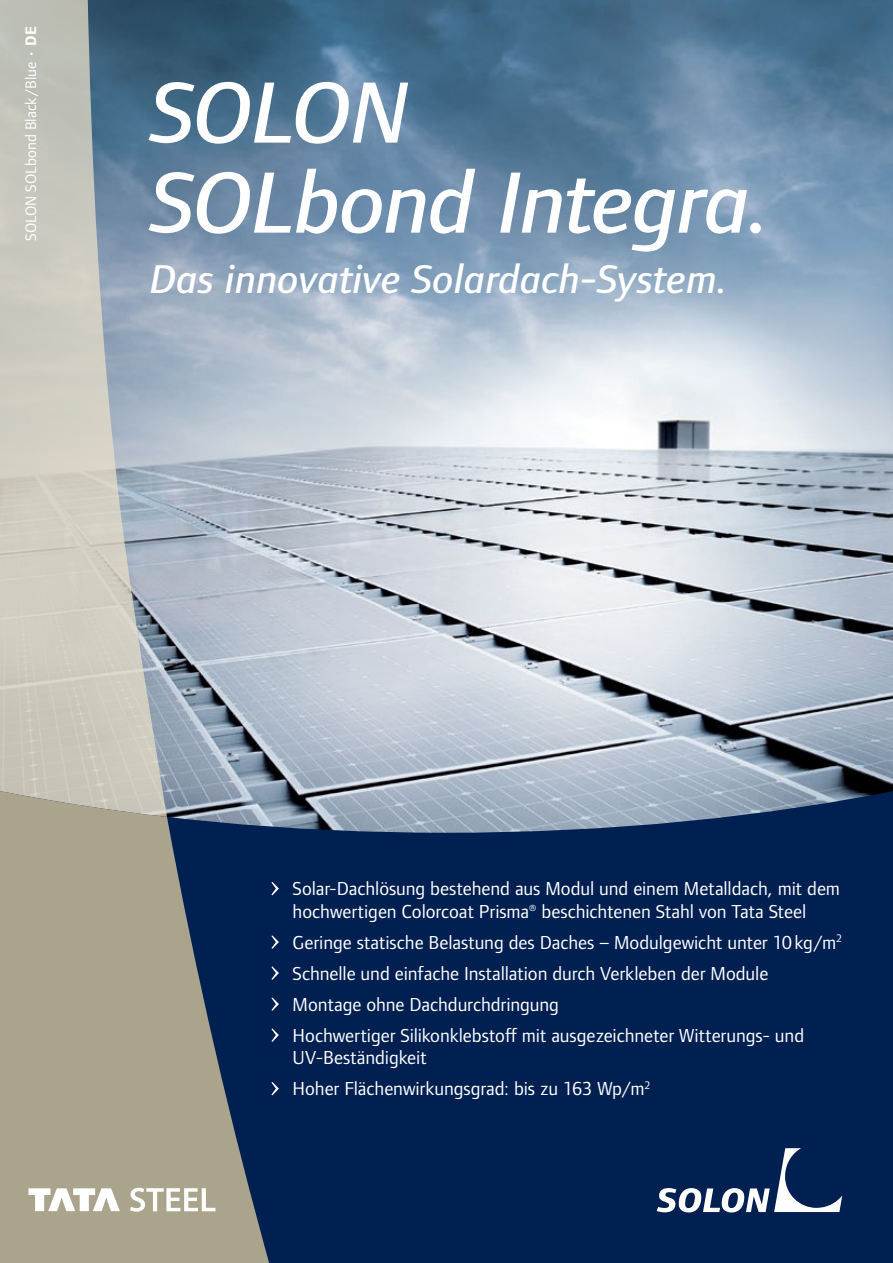
<style>
.page{position:relative;width:893px;height:1263px;background:#fff}
.page>*{position:absolute;margin:0;border:0;box-sizing:border-box;transform-origin:0 0}
.t1{font:90px/90px "Foundry Form Sans OT2 Med Ita";letter-spacing:-.02em;color:#fff}
.t2{font:41.7px "Foundry Form Sans OT2 Med Ita";color:#fff}
.Titel_Product_Featu{font:19.5px/22.5px "Foundry Form Sans OT2";letter-spacing:-.005em;color:#fff}
.t3{font:15.75px "Foundry Form Sans OT2";color:#fff}
.s1{font-weight:700}
</style>
<div class="page">
<img style="left:167px;top:0;width:726px;height:788px">
<svg style="left:167px;top:788px;width:726px;height:475px;background:#0b2a59"></svg>
<svg style="left:273px;top:882px;width:6px;height:13px"></svg>
<svg style="left:273px;top:935px;width:6px;height:14px"></svg>
<svg style="left:273px;top:966px;width:6px;height:14px"></svg>
<svg style="left:273px;top:997px;width:6px;height:14px"></svg>
<svg style="left:273px;top:1028px;width:6px;height:14px"></svg>
<svg style="left:273px;top:1082px;width:6px;height:13px"></svg>
<svg style="left:0;top:0;width:167px;height:791px;background:#b1b7b6"></svg>
<svg style="left:0;top:791px;width:273px;height:472px;background:#868981"></svg>
<svg style="left:657px;top:1148px;width:185px;height:64px"></svg>
<svg style="left:29px;top:1188px;width:91px;height:23px"></svg>
<svg style="left:130px;top:1188px;width:85px;height:24px"></svg>
<p class="t3" style="left:19px;top:241px;width:216px;rotate:-90deg">SOLON SOLbond Black/Blue • <span class="s1">DE</span></p>
<p class="t1" style="left:150px;top:63px;width:622px">SOLON<br>SOLbond Integra.</p>
<p class="t2" style="left:150px;top:248px;width:579px">Das innovative Solardach-System.</p>
<p class="Titel_Product_Featu" style="left:293px;top:876px;width:549px">Solar-Dachlösung bestehend aus Modul und einem Metalldach, mit dem hochwertigen Colorcoat Prisma® beschichtenen Stahl von Tata Steel</p>
<p class="Titel_Product_Featu" style="left:293px;top:930px;width:551px">Geringe statische Belastung des Daches – Modulgewicht unter 10kg/m<sup>2</sup></p>
<p class="Titel_Product_Featu" style="left:293px;top:961px;width:477px">Schnelle und einfache Installation durch Verkleben der Module</p>
<p class="Titel_Product_Featu" style="left:293px;top:992px;width:268px">Montage ohne Dachdurchdringung</p>
<p class="Titel_Product_Featu" style="left:293px;top:1023px;width:513px">Hochwertiger Silikonklebstoff mit ausgezeichneter Witterungs- und<br>UV-Beständigkeit</p>
<p class="Titel_Product_Featu" style="left:293px;top:1076px;width:359px">Hoher Flächenwirkungsgrad: bis zu 163 Wp/m<sup>2</sup></p>
</div>
